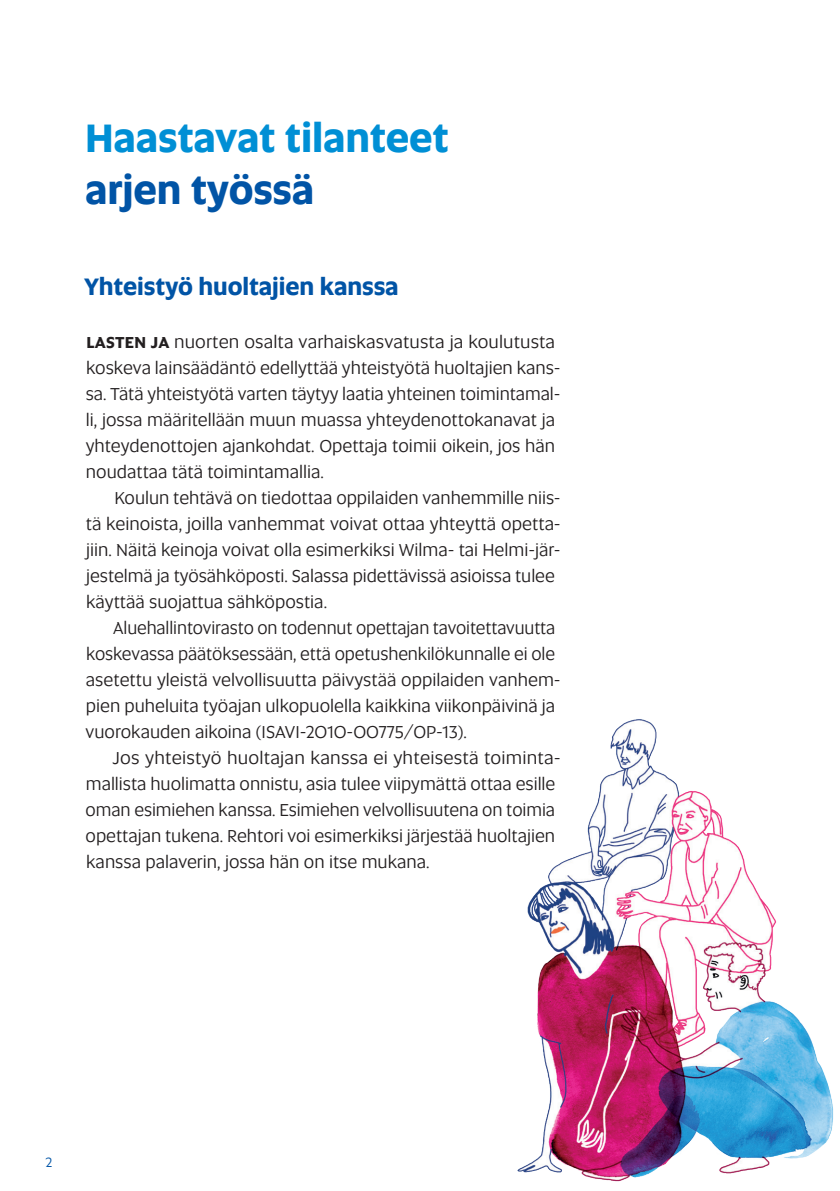
<style>
.page{position:relative;width:840px;height:1191px;background:#fff}
.page>*{position:absolute;margin:0;border:0;box-sizing:border-box;transform-origin:0 0}
.h2_numeroinnilla{font:700 40px "Altis";letter-spacing:-.005em;color:#008fd5}
.h2_numeroinnilla-2{font:700 40px "Altis";letter-spacing:-.005em;color:#0154a6}
.otsikko__h2{font:700 24px "Altis";letter-spacing:-.005em;color:#0154a6}
.leipis_sis{font:18px/26px "Altis";color:#231f20}
.leipis_alkukorostus{font:18px/26px "Altis";color:#231f20}
.t1{font:14px "Altis";color:#0154a6}
.s1{font-weight:700;font-size:16px}
</style>
<div class="page">
<img style="left:517px;top:719px;width:317px;height:463px">
<p class="h2_numeroinnilla" style="left:85px;top:108px;width:365px">Haastavat tilanteet</p>
<p class="h2_numeroinnilla-2" style="left:85px;top:160px;width:230px">arjen työssä</p>
<p class="otsikko__h2" style="left:84px;top:269px;width:316px">Yhteistyö huoltajien kanssa</p>
<p class="leipis_alkukorostus" style="left:86px;top:328px;width:476px"><span class="s1">LASTEN JA</span> nuorten osalta varhaiskasvatusta ja koulutusta koskeva lainsäädäntö edellyttää yhteistyötä huoltajien kans&shy;sa. Tätä yhteistyötä varten täytyy laatia yhteinen toimintamal&shy;li, jossa määritellään muun muassa yhteydenottokanavat ja yhteydenottojen ajankohdat. Opettaja toimii oikein, jos hän noudattaa tätä toimintamallia.</p>
<p class="leipis_sis" style="left:86px;top:484px;width:476px;text-indent:29px">Koulun tehtävä on tiedottaa oppilaiden vanhemmille niis&shy;tä keinoista, joilla vanhemmat voivat ottaa yhteyttä opetta&shy;jiin. Näitä keinoja voivat olla esimerkiksi Wilma- tai Helmi-jär&shy;jestelmä ja työsähköposti. Salassa pidettävissä asioissa tulee käyttää suojattua sähköpostia.</p>
<p class="leipis_sis" style="left:86px;top:614px;width:476px;text-indent:27px">Aluehallintovirasto on todennut opettajan tavoitettavuutta koskevassa päätöksessään, että opetushenkilökunnalle ei ole asetettu yleistä velvollisuutta päivystää oppilaiden vanhem&shy;pien puheluita työajan ulkopuolella kaikkina viikonpäivinä ja vuorokauden aikoina (ISAVI-2010-00775/OP-13).</p>
<p class="leipis_sis" style="left:86px;top:744px;width:476px;text-indent:27px">Jos yhteistyö huoltajan kanssa ei yhteisestä toiminta&shy;mallista huolimatta onnistu, asia tulee viipymättä ottaa esille oman esimiehen kanssa. Esimiehen velvollisuutena on toimia opettajan tukena. Rehtori voi esimerkiksi järjestää huoltajien kanssa palaverin, jossa hän on itse mukana.</p>
<p class="t1" style="left:45px;top:1152px;width:8px">2</p>
</div>
